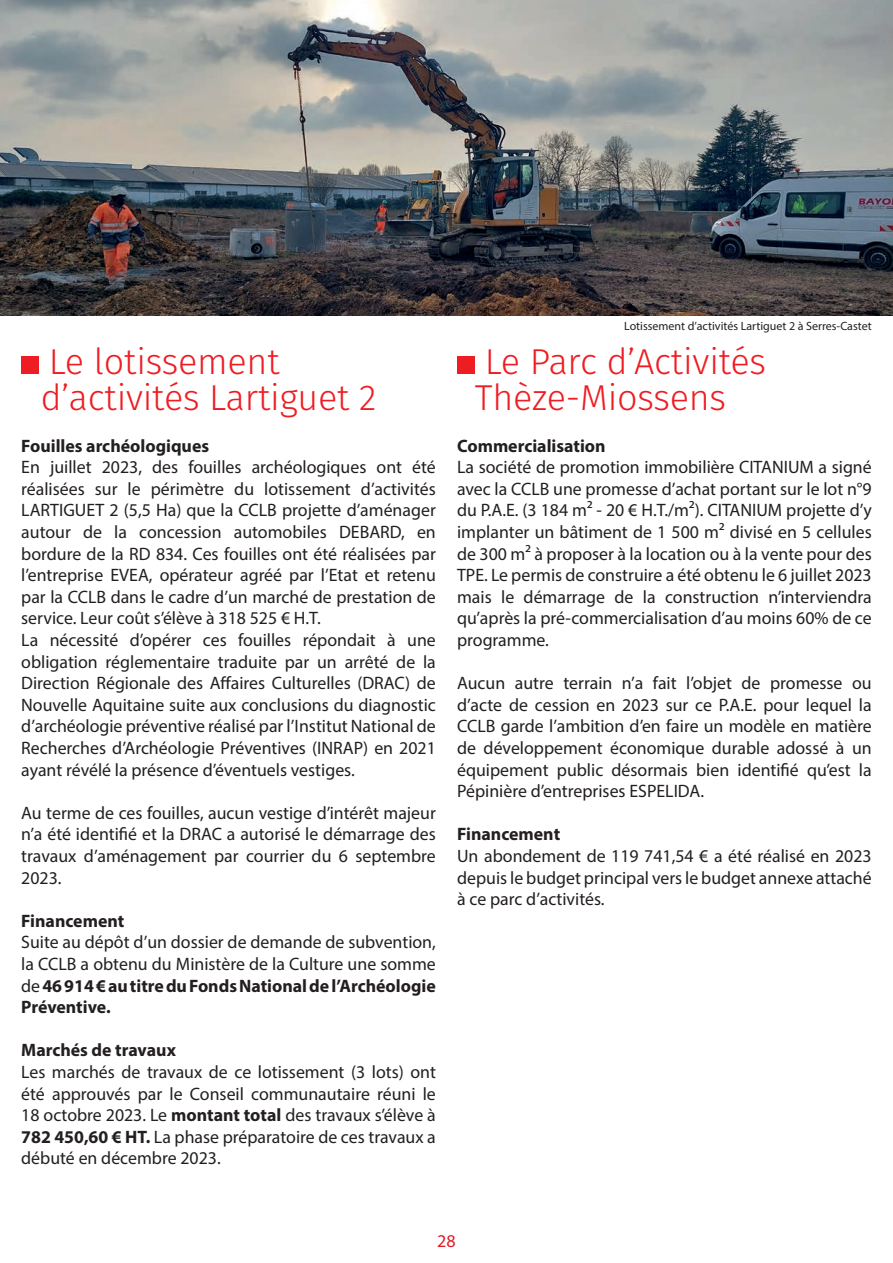
<style>
.page{position:relative;width:893px;height:1263px;background:#fff}
.page>*{position:absolute;margin:0;border:0;box-sizing:border-box;transform-origin:0 0}
.t1{font:300 36px/36px "Fira Sans";letter-spacing:-.005em;color:#ee1d23}
.t2{font:18px/21.6px "Myriad Pro";color:#231f20;text-align:justify}
.t3{font:700 18px "Myriad Pro";color:#231f20}
.t4{font:18px "Myriad Pro";color:#e51a23}
.t5{font:12px "Myriad Pro";color:#231f20}
.s1{font-weight:700}
</style>
<div class="page">
<div style="left:21px;top:356px;width:18px;height:18px;background:#ee1d23"></div>
<div style="left:457px;top:356px;width:18px;height:18px;background:#ee1d23"></div>
<img style="left:0;top:0;width:893px;height:315px">
<p class="t5" style="left:624px;top:319px;width:249px">Lotissement d’activités Lartiguet 2 à Serres-Castet</p>
<h1 class="t1" style="left:41px;top:343px;width:337px">Le lotissement d’activités Lartiguet 2</h1>
<h1 class="t1" style="left:475px;top:343px;width:293px">Le Parc d’Activités<br>Thèze-Miossens</h1>
<p class="t3" style="left:21px;top:434px;width:189px">Fouilles archéologiques</p>
<p class="t2" style="left:21px;top:456px;width:416px;text-align:left">En juillet 2023, des fouilles archéologiques ont été réalisées sur le périmètre du lotissement d’activités LARTIGUET 2 (5,5 Ha) que la CCLB projette d’aménager autour de la concession automobiles DEBARD, en bordure de la RD 834. Ces fouilles ont été réalisées par l’entreprise EVEA, opérateur agréé par l’Etat et retenu par la CCLB dans le cadre d’un marché de prestation de service. Leur coût s’élève à 318 525 € H.T.<br>La nécessité d’opérer ces fouilles répondait à une obligation réglementaire traduite par un arrêté de la Direction Régionale des Affaires Culturelles (DRAC) de Nouvelle Aquitaine suite aux conclusions du diagnostic d’archéologie préventive réalisé par l’Institut National de Recherches d’Archéologie Préventives (INRAP) en 2021 ayant révélé la présence d’éventuels vestiges.</p>
<p class="t2" style="left:21px;top:802px;width:416px">Au terme de ces fouilles, aucun vestige d’intérêt majeur n’a été identifié et la DRAC a autorisé le démarrage des travaux d’aménagement par courrier du 6 septembre 2023.</p>
<p class="t3" style="left:21px;top:909px;width:105px">Financement</p>
<p class="t2" style="left:21px;top:931px;width:416px">Suite au dépôt d’un dossier de demande de subvention, la CCLB a obtenu du Ministère de la Culture une somme de <span class="s1">46 914 € au titre du Fonds National de l’Archéologie Préventive.</span></p>
<p class="t3" style="left:21px;top:1038px;width:156px">Marchés de travaux</p>
<p class="t2" style="left:21px;top:1061px;width:416px">Les marchés de travaux de ce lotissement (3 lots) ont été approuvés par le Conseil communautaire réuni le 18 octobre 2023. Le <span class="s1">montant total</span> des travaux s’élève à <span class="s1">782 450,60 € HT.</span> La phase préparatoire de ces travaux a débuté en décembre 2023.</p>
<p class="t3" style="left:457px;top:434px;width:150px">Commercialisation</p>
<p class="t2" style="left:457px;top:456px;width:416px">La société de promotion immobilière CITANIUM a signé avec la CCLB une promesse d’achat portant sur le lot n°9 du P.A.E. (3 184 m² - 20 € H.T./m²). CITANIUM projette d’y implanter un bâtiment de 1 500 m² divisé en 5 cellules de 300 m² à proposer à la location ou à la vente pour des TPE. Le permis de construire a été obtenu le 6 juillet 2023 mais le démarrage de la construction n’interviendra qu’après la pré-commercialisation d’au moins 60% de ce programme.</p>
<p class="t2" style="left:457px;top:672px;width:416px">Aucun autre terrain n’a fait l’objet de promesse ou d’acte de cession en 2023 sur ce P.A.E. pour lequel la CCLB garde l’ambition d’en faire un modèle en matière de développement économique durable adossé à un équipement public désormais bien identifié qu’est la Pépinière d’entreprises ESPELIDA.</p>
<p class="t3" style="left:457px;top:822px;width:105px">Financement</p>
<p class="t2" style="left:457px;top:845px;width:416px">Un abondement de 119 741,54 € a été réalisé en 2023 depuis le budget principal vers le budget annexe attaché à ce parc d’activités.</p>
<p class="t4" style="left:437px;top:1229px;width:20px">28</p>
</div>
